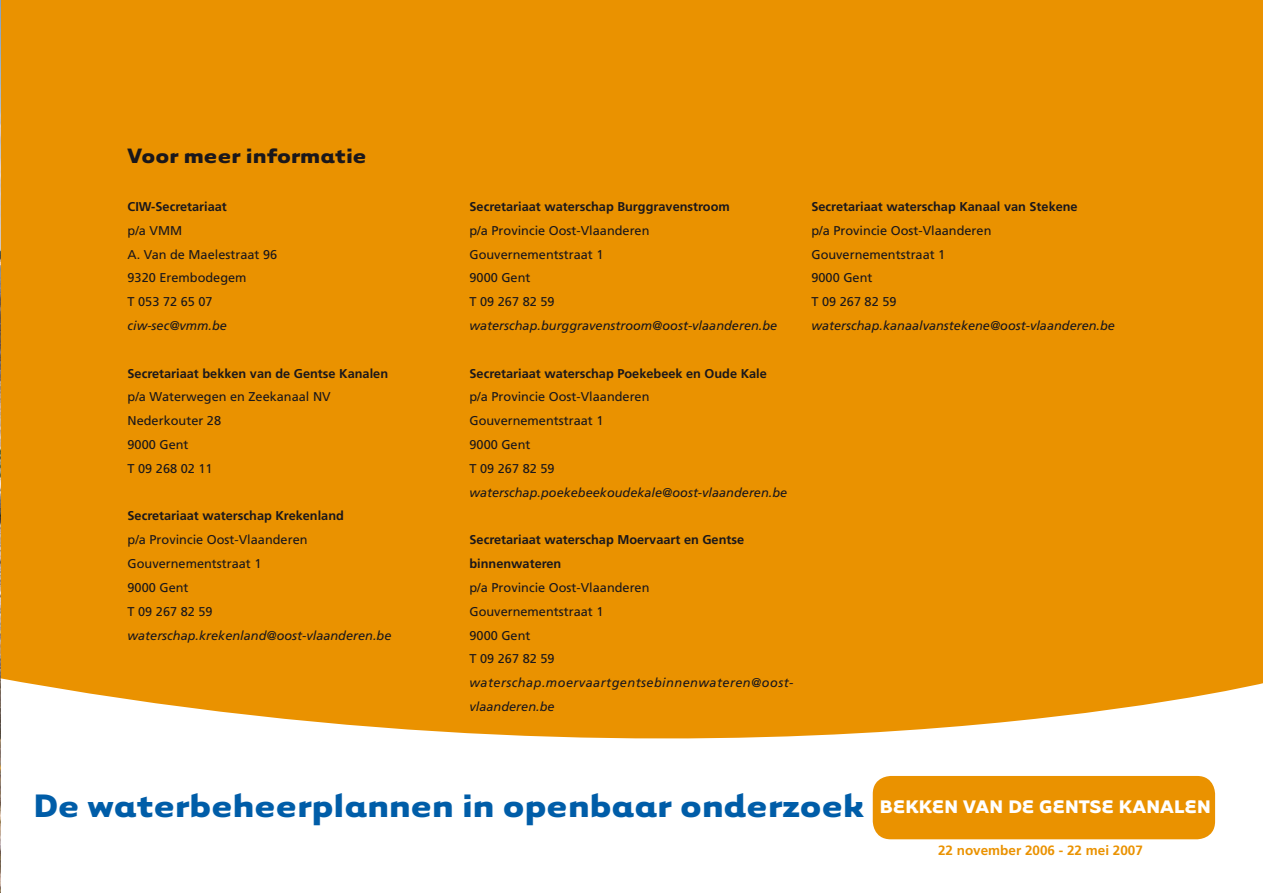
<style>
.page{position:relative;width:1263px;height:893px;background:#ea9200}
.page>*{position:absolute;margin:0;border:0;box-sizing:border-box;transform-origin:0 0}
.t1{font:700 37.5px "Tarzana Wide";color:#005da8}
.t2{font:700 24px "Tarzana Wide";color:#1a171b}
.t3{font:700 13.5px "Frutiger LT Std";color:#ea9200}
.t4{font:12.75px/23.9px "Frutiger LT Std";color:#1a171b}
.t5{font:700 12.75px/23.9px "Frutiger LT Std";color:#1a171b}
.t6{font:italic 12.75px "Frutiger LT Std";color:#1a171b}
.t7{font:italic 12.75px/23.9px "Frutiger LT Std";letter-spacing:.035em;color:#1a171b}
.s1{font-size:21px;color:#fff}
</style>
<div class="page">
<svg style="left:1px;top:678px;width:1262px;height:215px;fill:#fff"></svg>
<div style="left:873px;top:776px;width:342px;height:63px;background:#ea9200;border-radius:18px"></div>
<img style="left:0;top:0;width:1px;height:893px">
<h2 class="t2" style="left:128px;top:140px;width:241px">Voor meer informatie</h2>
<p class="t5" style="left:128px;top:195px;width:101px">CIW-Secretariaat</p>
<p class="t4" style="left:128px;top:218px;width:151px">p/a VMM<br>A. Van de Maelestraat 96<br>9320 Erembodegem<br>T 053 72 65 07</p>
<p class="t6" style="left:128px;top:318px;width:101px">ciw-sec@vmm.be</p>
<p class="t5" style="left:128px;top:361px;width:262px">Secretariaat bekken van de Gentse Kanalen</p>
<p class="t4" style="left:128px;top:385px;width:205px">p/a Waterwegen en Zeekanaal NV<br>Nederkouter 28<br>9000 Gent<br>T 09 268 02 11</p>
<p class="t5" style="left:128px;top:504px;width:218px">Secretariaat waterschap Krekenland</p>
<p class="t4" style="left:128px;top:528px;width:181px">p/a Provincie Oost-Vlaanderen<br>Gouvernementstraat 1<br>9000 Gent<br>T 09 267 82 59</p>
<p class="t6" style="left:128px;top:628px;width:265px">waterschap.krekenland@oost-vlaanderen.be</p>
<p class="t5" style="left:469px;top:195px;width:262px">Secretariaat waterschap Burggravenstroom</p>
<p class="t4" style="left:469px;top:218px;width:181px">p/a Provincie Oost-Vlaanderen<br>Gouvernementstraat 1<br>9000 Gent<br>T 09 267 82 59</p>
<p class="t6" style="left:469px;top:318px;width:309px">waterschap.burggravenstroom@oost-vlaanderen.be</p>
<p class="t5" style="left:469px;top:361px;width:299px">Secretariaat waterschap Poekebeek en Oude Kale</p>
<p class="t4" style="left:469px;top:385px;width:181px">p/a Provincie Oost-Vlaanderen<br>Gouvernementstraat 1<br>9000 Gent<br>T 09 267 82 59</p>
<p class="t6" style="left:469px;top:485px;width:319px">waterschap.poekebeekoudekale@oost-vlaanderen.be</p>
<p class="t5" style="left:469px;top:528px;width:276px">Secretariaat waterschap Moervaart en Gentse binnenwateren</p>
<p class="t4" style="left:469px;top:576px;width:181px">p/a Provincie Oost-Vlaanderen<br>Gouvernementstraat 1<br>9000 Gent<br>T 09 267 82 59</p>
<p class="t7" style="left:469px;top:671px;width:325px">waterschap.moervaartgentsebinnenwateren@oost&shy;vlaanderen.be</p>
<p class="t5" style="left:811px;top:195px;width:268px">Secretariaat waterschap Kanaal van Stekene</p>
<p class="t4" style="left:811px;top:218px;width:181px">p/a Provincie Oost-Vlaanderen<br>Gouvernementstraat 1<br>9000 Gent<br>T 09 267 82 59</p>
<p class="t6" style="left:811px;top:318px;width:305px">waterschap.kanaalvanstekene@oost-vlaanderen.be</p>
<h1 class="t1" style="left:33px;top:781px;width:1179px">De waterbeheerplannen in openbaar onderzoek <span class="s1">bekken van de GeNtse Kanalen</span></h1>
<p class="t3" style="left:938px;top:843px;width:206px">22 november 2006 - 22 mei 2007</p>
</div>
